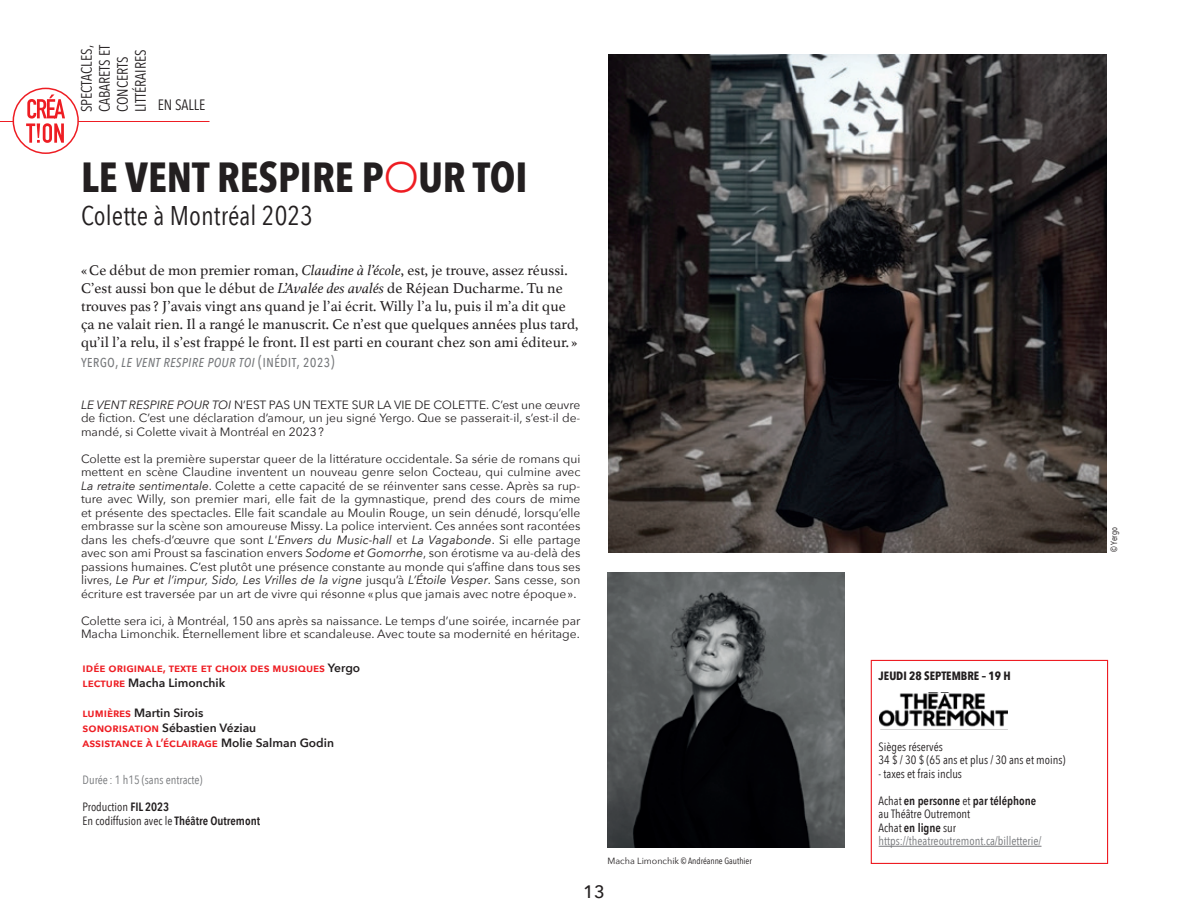
<style>
.page{position:relative;width:1188px;height:918px;background:#fff}
.page>*{position:absolute;margin:0;border:0;box-sizing:border-box;transform-origin:0 0}
.t1{font:700 42px "Avenir Next Condensed";color:#231f20}
.t2{font:27px "Avenir Next Condensed";letter-spacing:.005em;color:#231f20}
.t3{font:500 18px "Avenir Next";color:#231f20}
.t4{font:italic 16.5px "Avenir Next Condensed";letter-spacing:.025em;color:#76787b}
.t5{font:15px/18px "Athelas";letter-spacing:.005em;color:#231f20}
.t6{font:15px/18px "Avenir Next Condensed";color:#231f20}
.t7{font:12px/13.5px "Avenir Next";color:#231f20;text-align:justify}
.t8{font:12px/13.5px "Avenir Next Condensed";color:#76787b}
.t9{font:12px/13.5px "Avenir Next Condensed";color:#231f20}
.t10{font:600 12px/15px "Avenir Next";color:#231f20}
.t11{font:600 12px/15px "Avenir Next";color:#ee1d23}
.t12{font:700 12px "Avenir Next Condensed";color:#231f20}
.t13{font:9px "Avenir Next Condensed";color:#231f20}
.s1{font-family:"Avenir";font-weight:300;color:#ee1d23}
.s2{font-style:italic}
.s3{font-style:normal}
.s4{color:#231f20}
.s5{color:#ee1d23}
.s6{font-weight:600}
.s7{font-family:"Avenir Next"}
.s8{font-weight:600;color:#231f20}
</style>
<div class="page">
<hr style="left:0;top:121px;width:210px;height:1px;background:#ee1d23">
<div style="left:13px;top:88px;width:65px;height:65px;background:#fff;border-radius:50%"></div>
<div style="left:13px;top:88px;width:66px;height:66px;border:2px solid #ee1d23;border-radius:50%"></div>
<svg style="left:26px;top:95px;width:39px;height:48px"></svg>
<img style="left:609px;top:54px;width:498px;height:498px">
<hr style="left:879px;top:846px;width:163px;height:1px;background:#76787b">
<div style="left:871px;top:660px;width:237px;height:204px;border:1px solid #ee1d23"></div>
<img style="left:880px;top:692px;width:128px;height:35px">
<img style="left:608px;top:572px;width:237px;height:276px">
<p class="t6" style="left:77px;top:112px;width:69px;rotate:-90deg">SPECTACLES,<br>CABARETS ET<br>CONCERTS<br>LITTÉRAIRES</p>
<p class="t6" style="left:158px;top:95px;width:49px">EN SALLE</p>
<h1 class="t1" style="left:81px;top:152px;width:448px">LE VENT RESPIRE P<span class="s1">O</span>UR TOI</h1>
<h2 class="t2" style="left:81px;top:192px;width:234px">Colette à Montréal 2023</h2>
<p class="t5" style="left:81px;top:261px;width:499px">«Ce début de mon premier roman, <span class="s2">Claudine à l’école</span>, est, je trouve, assez réussi.<br>C’est aussi bon que le début de <span class="s2">L’Avalée des avalés</span> de Réjean Ducharme. Tu ne trouves pas? J’avais vingt ans quand je l’ai écrit. Willy l’a lu, puis il m’a dit que ça ne valait rien. Il a rangé le manuscrit. Ce n’est que quelques années plus tard, qu’il l’a relu, il s’est frappé le front. Il est parti en courant chez son ami éditeur. »</p>
<h3 class="t4" style="left:81px;top:351px;width:255px"><span class="s3">yergo,</span> le vent respire pour toi <span class="s3">(inédit, 2023)</span></h3>
<p class="t7" style="left:81px;top:397px;width:501px"><span class="s2">LE VENT RESPIRE POUR TOI</span> N’EST PAS UN TEXTE SUR LA VIE DE COLETTE. C’est une œuvre de fiction. C’est une déclaration d’amour, un jeu signé Yergo. Que se passerait-il, s’est-il de&shy;mandé, si Colette vivait à Montréal en 2023?</p>
<p class="t7" style="left:81px;top:451px;width:501px">Colette est la première superstar queer de la littérature occidentale. Sa série de romans qui mettent en scène Claudine inventent un nouveau genre selon Cocteau, qui culmine avec <span class="s2">La retraite sentimentale</span>. Colette a cette capacité de se réinventer sans cesse. Après sa rup&shy;ture avec Willy, son premier mari, elle fait de la gymnastique, prend des cours de mime et présente des spectacles. Elle fait scandale au Moulin Rouge, un sein dénudé, lorsqu’elle embrasse sur la scène son amoureuse Missy. La police intervient. Ces années sont racontées dans les chefs-d’œuvre que sont <span class="s2">L'Envers du Music-hall</span> et <span class="s2">La Vagabonde</span>. Si elle partage avec son ami Proust sa fascination envers <span class="s2">Sodome et Gomorrhe</span>, son érotisme va au-delà des passions humaines. C’est plutôt une présence constante au monde qui s’affine dans tous ses livres, <span class="s2">Le Pur et l’impur, Sido, Les Vrilles de la vigne</span> jusqu’à <span class="s2">L’Étoile Vesper</span>. Sans cesse, son écriture est traversée par un art de vivre qui résonne «plus que jamais avec notre époque».</p>
<p class="t7" style="left:81px;top:613px;width:501px">Colette sera ici, à Montréal, 150 ans après sa naissance. Le temps d’une soirée, incarnée par<br>Macha Limonchik. Éternellement libre et scandaleuse. Avec toute sa modernité en héritage.</p>
<p class="t11" style="left:83px;top:660px;width:279px">idée originale, texte et choix des musiques <span class="s4">Yergo </span>lecture <span class="s4">Macha Limonchik</span></p>
<p class="t10" style="left:83px;top:705px;width:253px"><span class="s5">lumières</span> Martin Sirois<br><span class="s5">sonorisation</span> Sébastien Véziau<br><span class="s5">assistance à l’éclairage</span> Molie Salman Godin</p>
<p class="t8" style="left:83px;top:773px;width:122px">Durée : 1 h15 (sans entracte)</p>
<p class="t9" style="left:83px;top:800px;width:179px">Production <span class="s6">FIL 2023<br></span>En codiffusion avec le <span class="s6">Théâtre Outremont</span></p>
<p class="t13" style="left:608px;top:853px;width:146px"><span class="s7">Macha Limonchik</span> © Andréanne Gauthier</p>
<h3 class="t3" style="left:583px;top:877px;width:23px">13</h3>
<p class="t13" style="left:1106px;top:552px;width:26px;rotate:-90deg">© Yergo</p>
<p class="t12" style="left:879px;top:668px;width:134px">JEUDI 28 SEPTEMBRE – 19 H</p>
<p class="t9" style="left:879px;top:739px;width:188px">Sièges réservés<br>34 $ / 30 $ (65 ans et plus / 30 ans et moins)</p>
<p class="t9" style="left:879px;top:766px;width:85px">- taxes et frais inclus</p>
<p class="t8" style="left:879px;top:793px;width:164px"><span class="s4">Achat</span> <span class="s8">en personne</span> <span class="s4">et</span> <span class="s8">par téléphone </span><span class="s4">au Théâtre Outremont<br>Achat</span> <span class="s8">en ligne</span> <span class="s4">sur </span>https://theatreoutremont.ca/billetterie/</p>
</div>
